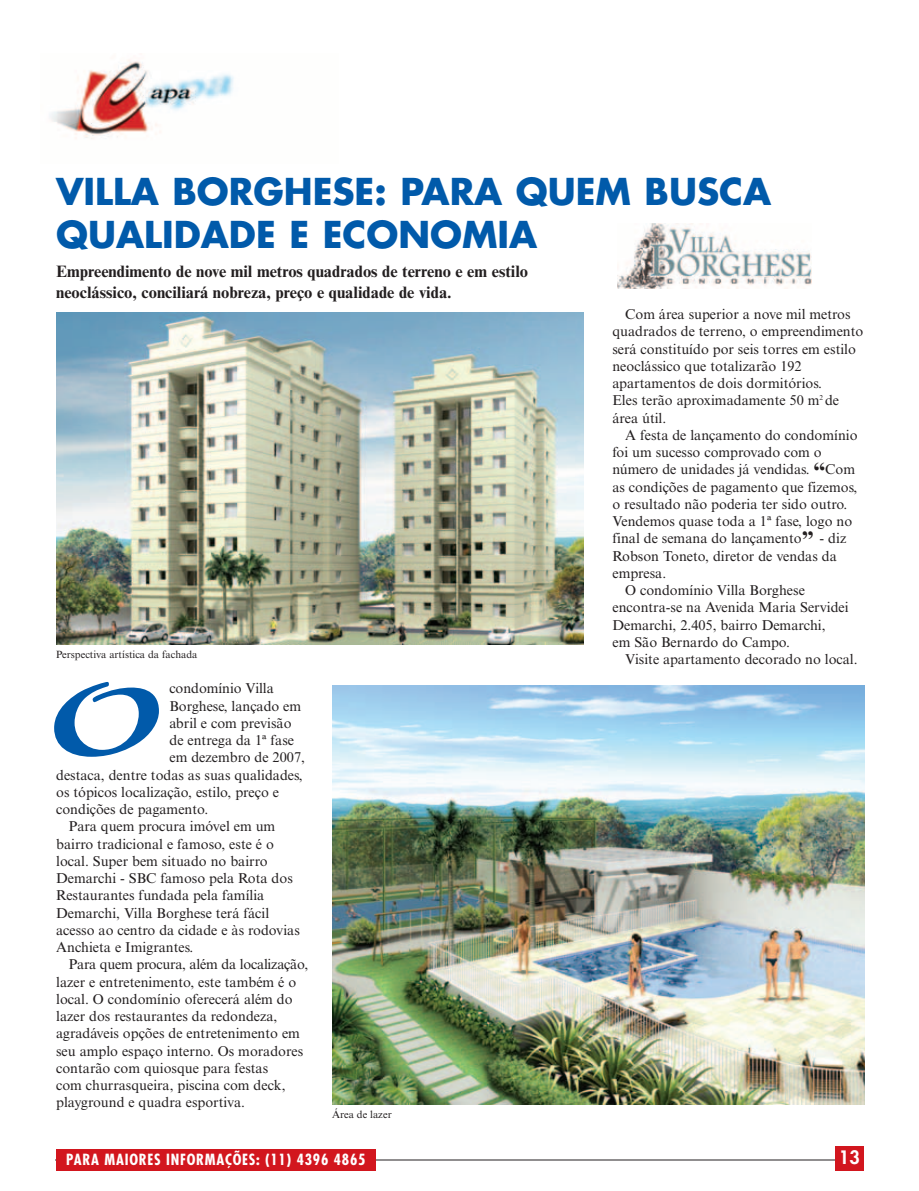
<style>
.page{position:relative;width:919px;height:1191px;background:#fff}
.page>*{position:absolute;margin:0;border:0;box-sizing:border-box;transform-origin:0 0}
.t1{font:900 117.6px "Present LT Std";color:#015aaa}
.t2{font:700 36px/43.5px "Futura Std";color:#015aaa}
.t3{font:800 18px "Futura Std";color:#fff}
.t4{font:700 16.5px/21px "Times New Roman MT Std";color:#231f20}
.t5{font:700 condensed 15px "Futura Std";letter-spacing:.05em;color:#fff}
.t6{font:14.4px/17.4px "Times New Roman MT Std";color:#231f20}
.t7{font:10.5px "Times New Roman MT Std";color:#231f20}
.s1{font-weight:700;font-size:24px}
</style>
<div class="page">
<img style="left:50px;top:59px;width:184px;height:80px">
<img style="left:56px;top:313px;width:527px;height:331px">
<img style="left:332px;top:686px;width:532px;height:418px">
<hr style="left:55px;top:1159px;width:791px;height:1px;background:#231f20">
<div style="left:835px;top:1146px;width:28px;height:24px;background:#d2161e"></div>
<div style="left:56px;top:1149px;width:319px;height:21px;background:#d2161e"></div>
<img style="left:617px;top:223px;width:194px;height:66px">
<h2 class="t2" style="left:56px;top:174px;width:716px">VILLA BORGHESE: PARA QUEM BUSCA<br>QUALIDADE E ECONOMIA</h2>
<p class="t4" style="left:56px;top:263px;width:473px">Empreendimento de nove mil metros quadrados de terreno e em estilo neoclássico, conciliará nobreza, preço e qualidade de vida.</p>
<p class="t7" style="left:56px;top:650px;width:143px">Perspectiva artística da fachada</p>
<h1 class="t1" style="left:50px;top:672px;width:115px">O</h1>
<p class="t6" style="left:169px;top:681px;width:106px">condomínio Villa</p>
<p class="t6" style="left:169px;top:698px;width:133px">Borghese, lançado em</p>
<p class="t6" style="left:169px;top:715px;width:124px">abril e com previsão</p>
<p class="t6" style="left:169px;top:733px;width:126px">de entrega da 1ª fase</p>
<p class="t6" style="left:169px;top:750px;width:137px">em dezembro de 2007,</p>
<p class="t6" style="left:56px;top:767px;width:248px">destaca, dentre todas as suas qualidades,</p>
<p class="t6" style="left:56px;top:784px;width:224px">os tópicos localização, estilo, preço e</p>
<p class="t6" style="left:56px;top:802px;width:154px">condições de pagamento.</p>
<p class="t6" style="left:69px;top:819px;width:208px">Para quem procura imóvel em um</p>
<p class="t6" style="left:56px;top:836px;width:219px">bairro tradicional e famoso, este é o</p>
<p class="t6" style="left:56px;top:853px;width:213px">local. Super bem situado no bairro</p>
<p class="t6" style="left:56px;top:871px;width:238px">Demarchi - SBC famoso pela Rota dos</p>
<p class="t6" style="left:56px;top:888px;width:210px">Restaurantes fundada pela família</p>
<p class="t6" style="left:56px;top:905px;width:214px">Demarchi, Villa Borghese terá fácil</p>
<p class="t6" style="left:56px;top:922px;width:245px">acesso ao centro da cidade e às rodovias</p>
<p class="t6" style="left:56px;top:940px;width:138px">Anchieta e Imigrantes.</p>
<p class="t6" style="left:69px;top:957px;width:241px">Para quem procura, além da localização,</p>
<p class="t6" style="left:56px;top:974px;width:242px">lazer e entretenimento, este também é o</p>
<p class="t6" style="left:56px;top:991px;width:238px">local. O condomínio oferecerá além do</p>
<p class="t6" style="left:56px;top:1009px;width:223px">lazer dos restaurantes da redondeza,</p>
<p class="t6" style="left:56px;top:1026px;width:245px">agradáveis opções de entretenimento em</p>
<p class="t6" style="left:56px;top:1043px;width:248px">seu amplo espaço interno. Os moradores</p>
<p class="t6" style="left:56px;top:1060px;width:213px">contarão com quiosque para festas</p>
<p class="t6" style="left:56px;top:1078px;width:231px">com churrasqueira, piscina com deck,</p>
<p class="t6" style="left:56px;top:1095px;width:190px">playground e quadra esportiva.</p>
<p class="t7" style="left:332px;top:1110px;width:61px">Área de lazer</p>
<p class="t5" style="left:66px;top:1150px;width:301px">PARA MAIORES INFORMAÇÕES: (11) 4396 4865</p>
<p class="t6" style="left:612px;top:307px;width:252px;text-indent:13px">Com área superior a nove mil metros quadrados de terreno, o empreendimento será constituído por seis torres em estilo neoclássico que totalizarão 192 apartamentos de dois dormitórios.<br>Eles terão aproximadamente 50 m<sup>2</sup> de área útil.</p>
<p class="t6" style="left:625px;top:427px;width:234px">A festa de lançamento do condomínio</p>
<p class="t6" style="left:612px;top:445px;width:211px">foi um sucesso comprovado com o</p>
<p class="t6" style="left:612px;top:462px;width:244px">número de unidades já vendidas. <span class="s1">“</span>Com</p>
<p class="t6" style="left:612px;top:479px;width:246px">as condições de pagamento que fizemos,</p>
<p class="t6" style="left:612px;top:496px;width:236px">o resultado não poderia ter sido outro.</p>
<p class="t6" style="left:612px;top:514px;width:241px">Vendemos quase toda a 1ª fase, logo no</p>
<p class="t6" style="left:612px;top:531px;width:235px">final de semana do lançamento<span class="s1">”</span> - diz</p>
<p class="t6" style="left:612px;top:548px;width:226px">Robson Toneto, diretor de vendas da</p>
<p class="t6" style="left:612px;top:565px;width:55px">empresa.</p>
<p class="t6" style="left:625px;top:583px;width:181px">O condomínio Villa Borghese</p>
<p class="t6" style="left:612px;top:600px;width:238px">encontra-se na Avenida Maria Servidei</p>
<p class="t6" style="left:612px;top:617px;width:215px">Demarchi, 2.405, bairro Demarchi,</p>
<p class="t6" style="left:612px;top:634px;width:179px">em São Bernardo do Campo.</p>
<p class="t6" style="left:625px;top:652px;width:234px">Visite apartamento decorado no local.</p>
<p class="t3" style="left:838px;top:1147px;width:22px">13</p>
</div>
